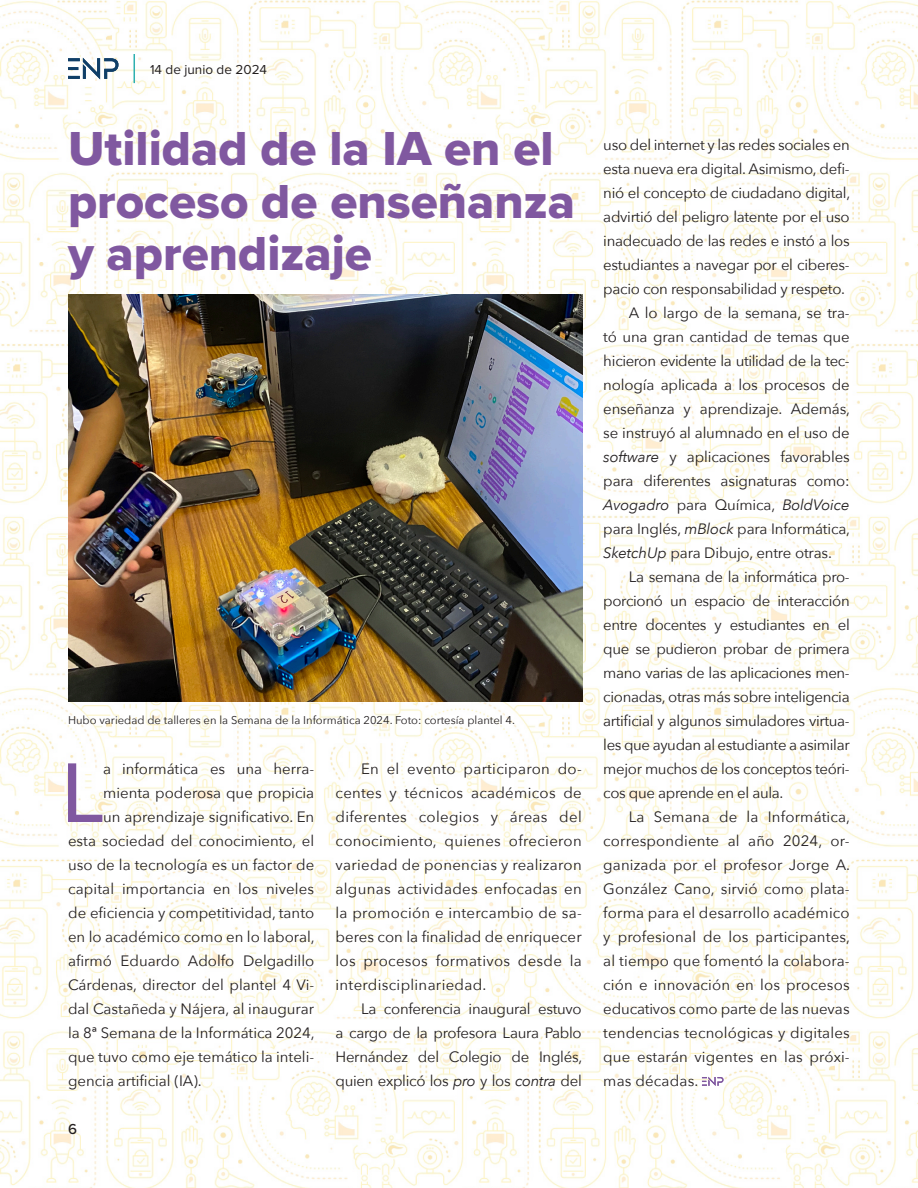
<style>
.page{position:relative;width:918px;height:1188px;background:#fff}
.page>*{position:absolute;margin:0;border:0;box-sizing:border-box;transform-origin:0 0}
.Inicio_de_párrafo{font:500 82.8px "Avenir Next";color:#8058a0}
.Título{font:49.5px/52.5px "Proxima Nova Extrabld";color:#8058a0}
.Cuerpo_de_texto{font:15px/24px "Avenir Next";letter-spacing:-.02em;color:#231f20;text-align:justify}
.Inicio_de_párrafo-2{font:15px "Avenir Next";color:#231f20}
.Folio{font:500 15px "Proxima Nova";color:#231f20}
.t1{font:13.5px "Proxima Nova";color:#231f20}
.Pie_de_foto{font:11.25px "Avenir Next";color:#231f20}
.s1{font-style:italic}
</style>
<div class="page">
<img style="left:0;top:0;width:918px;height:1188px">
<svg style="left:68px;top:58px;width:50px;height:21px"></svg>
<svg style="left:134px;top:54px;width:1px;height:29px"></svg>
<img style="left:68px;top:294px;width:514px;height:408px">
<svg style="left:702px;top:1077px;width:21px;height:9px"></svg>
<p class="t1" style="left:150px;top:59px;width:119px">14 de junio de 2024</p>
<p class="Título" style="left:68px;top:122px;width:509px">Utilidad de la IA en el proceso de enseñanza y aprendizaje</p>
<p class="Pie_de_foto" style="left:68px;top:710px;width:448px">Hubo variedad de talleres en la Semana de la Informática 2024. Foto: cortesía plantel 4.</p>
<p class="Inicio_de_párrafo" style="left:61px;top:723px;width:44px">L</p>
<p class="Inicio_de_párrafo-2" style="left:103px;top:756px;width:213px">a informática es una herra-</p>
<p class="Cuerpo_de_texto" style="left:336px;top:756px;width:248px;text-indent:26px">En el evento participaron do&shy;centes y técnicos académicos de diferentes colegios y áreas del conocimiento, quienes ofrecieron variedad de ponencias y realizaron algunas actividades enfocadas en la promoción e intercambio de sa&shy;beres con la finalidad de enriquecer los procesos formativos desde la interdisciplinariedad.</p>
<p class="Cuerpo_de_texto" style="left:336px;top:996px;width:248px;text-indent:26px">La conferencia inaugural estuvo a cargo de la profesora Laura Pablo Hernández del Colegio de Inglés, quien explicó los <span class="s1">pro</span> y los <span class="s1">contra</span> del</p>
<p class="Inicio_de_párrafo-2" style="left:103px;top:780px;width:213px">mienta poderosa que propicia</p>
<p class="Inicio_de_párrafo-2" style="left:103px;top:804px;width:213px">un aprendizaje significativo. En</p>
<p class="Inicio_de_párrafo-2" style="left:68px;top:828px;width:248px">esta sociedad del conocimiento, el</p>
<p class="Inicio_de_párrafo-2" style="left:68px;top:852px;width:248px">uso de la tecnología es un factor de</p>
<p class="Inicio_de_párrafo-2" style="left:68px;top:876px;width:248px">capital importancia en los niveles</p>
<p class="Inicio_de_párrafo-2" style="left:68px;top:900px;width:248px">de eficiencia y competitividad, tanto</p>
<p class="Inicio_de_párrafo-2" style="left:68px;top:924px;width:248px">en lo académico como en lo laboral,</p>
<p class="Inicio_de_párrafo-2" style="left:68px;top:948px;width:248px">afirmó Eduardo Adolfo Delgadillo</p>
<p class="Inicio_de_párrafo-2" style="left:68px;top:972px;width:248px">Cárdenas, director del plantel 4 Vi-</p>
<p class="Inicio_de_párrafo-2" style="left:68px;top:996px;width:248px">dal Castañeda y Nájera, al inaugurar</p>
<p class="Inicio_de_párrafo-2" style="left:68px;top:1020px;width:248px">la 8ª Semana de la Informática 2024,</p>
<p class="Inicio_de_párrafo-2" style="left:68px;top:1044px;width:248px">que tuvo como eje temático la inteli-</p>
<p class="Inicio_de_párrafo-2" style="left:68px;top:1068px;width:135px">gencia artificial (IA).</p>
<p class="Folio" style="left:68px;top:1118px;width:10px">6</p>
<p class="Cuerpo_de_texto" style="left:603px;top:132px;width:248px">uso del internet y las redes sociales en esta nueva era digital. Asimismo, defi&shy;nió el concepto de ciudadano digital, advirtió del peligro latente por el uso inadecuado de las redes e instó a los estudiantes a navegar por el ciberes&shy;pacio con responsabilidad y respeto.</p>
<p class="Cuerpo_de_texto" style="left:603px;top:300px;width:248px;text-indent:26px">A lo largo de la semana, se tra&shy;tó una gran cantidad de temas que hicieron evidente la utilidad de la tec&shy;nología aplicada a los procesos de enseñanza y aprendizaje. Además, se instruyó al alumnado en el uso de <span class="s1">software</span> y aplicaciones favorables para diferentes asignaturas como:<br><span class="s1">Avogadro</span> para Química, <span class="s1">BoldVoice </span>para Inglés, <span class="s1">mBlock</span> para Informática, <span class="s1">SketchUp</span> para Dibujo, entre otras.</p>
<p class="Cuerpo_de_texto" style="left:603px;top:564px;width:248px;text-indent:26px">La semana de la informática pro&shy;porcionó un espacio de interacción entre docentes y estudiantes en el que se pudieron probar de primera mano varias de las aplicaciones men&shy;cionadas, otras más sobre inteligencia artificial y algunos simuladores virtua&shy;les que ayudan al estudiante a asimilar mejor muchos de los conceptos teóri&shy;cos que aprende en el aula.</p>
<p class="Cuerpo_de_texto" style="left:603px;top:804px;width:248px;text-indent:26px">La Semana de la Informática, correspondiente al año 2024, or&shy;ganizada por el profesor Jorge A.<br>González Cano, sirvió como plata&shy;forma para el desarrollo académico y profesional de los participantes, al tiempo que fomentó la colabora&shy;ción e innovación en los procesos educativos como parte de las nuevas tendencias tecnológicas y digitales que estarán vigentes en las próxi&shy;mas décadas.</p>
</div>
